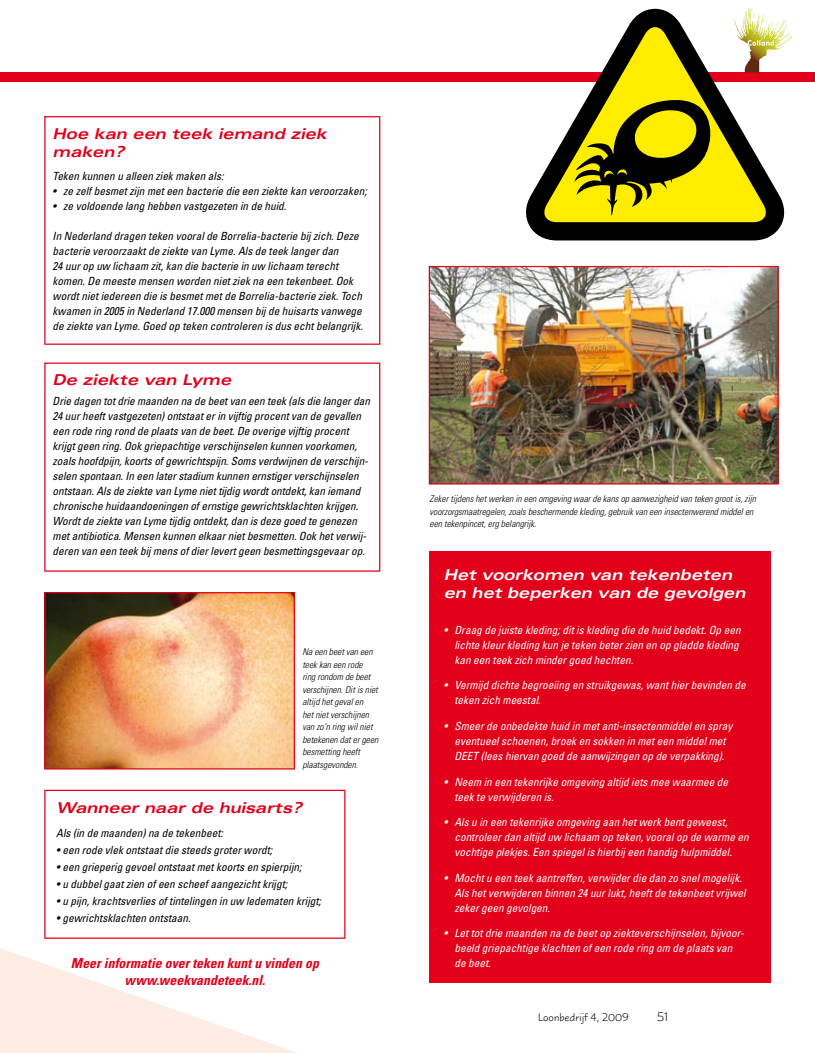
<style>
.page{position:relative;width:815px;height:1053px;background:#fff}
.page>*{position:absolute;margin:0;border:0;box-sizing:border-box;transform-origin:0 0}
.t1{font:italic 700 expanded 15px/18px "Univers LT Std";color:#e2001a}
.t2{font:italic 700 expanded 15px/18px "Univers LT Std";color:#fff}
.t3{font:italic 700 condensed 13.75px/16.5px "Univers LT Std";letter-spacing:.005em;color:#e2001a;text-align:center}
.t4{font:12.5px "Taffy";color:#000}
.t5{font:italic condensed 11.25px/15px "Univers LT Std";color:#000}
.t6{font:italic condensed 11.25px/15px "Univers LT Std";color:#fff}
.t7{font:11.25px "Taffy";color:#000}
.t8{font:italic 300 condensed 9.38px/12.5px "Univers LT Std";color:#000}
</style>
<div class="page">
<svg style="left:0;top:948px;width:294px;height:104px"></svg>
<div style="left:0;top:72px;width:815px;height:9px;background:#e2001a"></div>
<svg style="left:524px;top:9px;width:262px;height:231px"></svg>
<svg style="left:574px;top:100px;width:136px;height:116px"></svg>
<div style="left:430px;top:551px;width:341px;height:431px;background:#e2001a"></div>
<img style="left:429px;top:266px;width:350px;height:218px">
<svg style="left:44px;top:116px;width:336px;height:229px"></svg>
<svg style="left:44px;top:362px;width:336px;height:209px"></svg>
<svg style="left:44px;top:789px;width:301px;height:149px"></svg>
<img style="left:44px;top:592px;width:251px;height:177px">
<h1 class="t1" style="left:53px;top:125px;width:276px">Hoe kan een teek iemand ziek maken?</h1>
<p class="t5" style="left:53px;top:168px;width:172px">Teken kunnen u alleen ziek maken als:</p>
<p class="t5" style="left:53px;top:183px;width:316px">• ze zelf besmet zijn met een bacterie die een ziekte kan veroorzaken;</p>
<p class="t5" style="left:53px;top:198px;width:235px">• ze voldoende lang hebben vastgezeten in de huid.</p>
<p class="t5" style="left:53px;top:228px;width:312px">In Nederland dragen teken vooral de Borrelia-bacterie bij zich. Deze bacterie veroorzaakt de ziekte van Lyme. Als de teek langer dan<br>24 uur op uw lichaam zit, kan die bacterie in uw lichaam terecht komen. De meeste mensen worden niet ziek na een tekenbeet. Ook wordt niet iedereen die is besmet met de Borrelia-bacterie ziek. Toch kwamen in 2005 in Nederland 17.000 mensen bij de huisarts vanwege de ziekte van Lyme. Goed op teken controleren is dus echt belangrijk.</p>
<h1 class="t1" style="left:53px;top:371px;width:180px">De ziekte van Lyme</h1>
<p class="t5" style="left:53px;top:393px;width:319px">Drie dagen tot drie maanden na de beet van een teek (als die langer dan 24 uur heeft vastgezeten) ontstaat er in vijftig procent van de gevallen een rode ring rond de plaats van de beet. De overige vijftig procent krijgt geen ring. Ook griepachtige verschijnselen kunnen voorkomen, zoals hoofdpijn, koorts of gewrichtspijn. Soms verdwijnen de verschijn&shy;selen spontaan. In een later stadium kunnen ernstiger verschijnselen ontstaan. Als de ziekte van Lyme niet tijdig wordt ontdekt, kan iemand chronische huidaandoeningen of ernstige gewrichtsklachten krijgen.<br>Wordt de ziekte van Lyme tijdig ontdekt, dan is deze goed te genezen met antibiotica. Mensen kunnen elkaar niet besmetten. Ook het verwij&shy;deren van een teek bij mens of dier levert geen besmettingsgevaar op.</p>
<p class="t8" style="left:302px;top:645px;width:77px">Na een beet van een teek kan een rode<br>ring rondom de beet verschijnen. Dit is niet altijd het geval en<br>het niet verschijnen van zo’n ring wil niet betekenen dat er geen besmetting heeft plaatsgevonden.</p>
<h1 class="t1" style="left:56px;top:798px;width:247px">Wanneer naar de huisarts?</h1>
<p class="t5" style="left:56px;top:825px;width:168px">Als (in de maanden) na de tekenbeet:</p>
<p class="t5" style="left:56px;top:842px;width:218px">• een rode vlek ontstaat die steeds groter wordt;</p>
<p class="t5" style="left:56px;top:859px;width:247px">• een grieperig gevoel ontstaat met koorts en spierpijn;</p>
<p class="t5" style="left:56px;top:876px;width:233px">• u dubbel gaat zien of een scheef aangezicht krijgt;</p>
<p class="t5" style="left:56px;top:893px;width:266px">• u pijn, krachtsverlies of tintelingen in uw ledematen krijgt;</p>
<p class="t5" style="left:56px;top:910px;width:136px">• gewrichtsklachten ontstaan.</p>
<p class="t3" style="left:71px;top:955px;width:250px">Meer informatie over teken kunt u vinden op www.weekvandeteek.nl.</p>
<p class="t8" style="left:430px;top:493px;width:328px">Zeker tijdens het werken in een omgeving waar de kans op aanwezigheid van teken groot is, zijn voorzorgsmaatregelen, zoals beschermende kleding, gebruik van een insectenwerend middel en een tekenpincet, erg belangrijk.</p>
<h1 class="t2" style="left:444px;top:566px;width:303px">Het voorkomen van tekenbeten en het beperken van de gevolgen</h1>
<p class="t6" style="left:454px;top:622px;width:288px;text-indent:-11px">• Draag de juiste kleding; dit is kleding die de huid bedekt. Op een lichte kleur kleding kun je teken beter zien en op gladde kleding kan een teek zich minder goed hechten.</p>
<p class="t6" style="left:454px;top:677px;width:293px;text-indent:-11px">• Vermijd dichte begroeiing en struikgewas, want hier bevinden de teken zich meestal.</p>
<p class="t6" style="left:444px;top:718px;width:290px;text-align:center">• Smeer de onbedekte huid in met anti-insectenmiddel en spray eventueel schoenen, broek en sokken in met een middel met<br>DEET (lees hiervan goed de aanwijzingen op de verpakking).</p>
<p class="t6" style="left:454px;top:774px;width:275px;text-indent:-11px">• Neem in een tekenrijke omgeving altijd iets mee waarmee de teek te verwijderen is.</p>
<p class="t6" style="left:454px;top:814px;width:296px;text-indent:-11px">• Als u in een tekenrijke omgeving aan het werk bent geweest, controleer dan altijd uw lichaam op teken, vooral op de warme en vochtige plekjes. Een spiegel is hierbij een handig hulpmiddel.</p>
<p class="t6" style="left:454px;top:870px;width:293px;text-indent:-11px">• Mocht u een teek aantreffen, verwijder die dan zo snel mogelijk.<br>Als het verwijderen binnen 24 uur lukt, heeft de tekenbeet vrijwel zeker geen gevolgen.</p>
<p class="t6" style="left:454px;top:925px;width:291px;text-indent:-11px">• Let tot drie maanden na de beet op ziekteverschijnselen, bijvoor&shy;beeld griepachtige klachten of een rode ring om de plaats van de beet.</p>
<p class="t7" style="left:538px;top:1010px;width:92px">Loonbedrijf 4, 2009</p>
<p class="t4" style="left:657px;top:1009px;width:12px">51</p>
</div>
